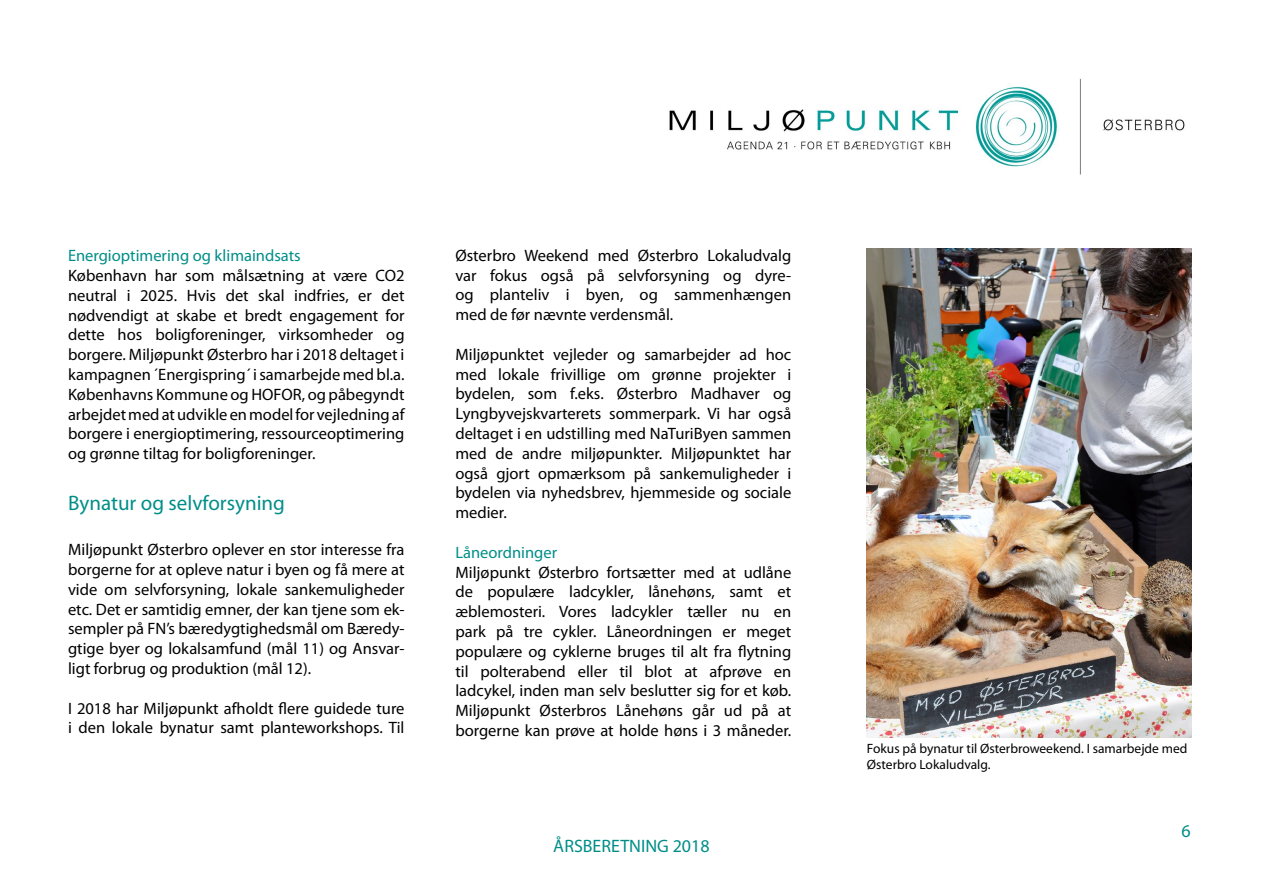
<style>
.page{position:relative;width:1263px;height:893px;background:#fff}
.page>*{position:absolute;margin:0;border:0;box-sizing:border-box;transform-origin:0 0}
.t1{font:21px "Myriad Pro";color:#008e88}
.t2{font:18px "Myriad Pro";color:#008e88}
.t3{font:16.5px/19.8px "Myriad Pro";color:#000;text-align:justify}
.t4{font:16.5px "Myriad Pro";color:#008e88}
.t5{font:13.5px/16.2px "Myriad Pro";color:#000}
</style>
<div class="page">
<img style="left:669px;top:78px;width:516px;height:97px">
<img style="left:867px;top:249px;width:325px;height:489px">
<p class="t4" style="left:68px;top:247px;width:234px">Energioptimering og klimaindsats</p>
<p class="t3" style="left:68px;top:266px;width:338px">København har som målsætning at være CO2 neutral i 2025. Hvis det skal indfries, er det nødvendigt at skabe et bredt engagement for dette hos boligforeninger, virksomheder og borgere. Miljøpunkt Østerbro har i 2018 deltaget i kampagnen ´Energispring´ i samarbejde med bl.a.<br>Københavns Kommune og HOFOR, og påbegyndt arbejdet med at udvikle en model for vejledning af borgere i energioptimering, ressourceoptimering og grønne tiltag for boligforeninger.</p>
<p class="t1" style="left:68px;top:492px;width:218px">Bynatur og selvforsyning</p>
<p class="t3" style="left:68px;top:540px;width:338px">Miljøpunkt Østerbro oplever en stor interesse fra borgerne for at opleve natur i byen og få mere at vide om selvforsyning, lokale sankemuligheder etc. Det er samtidig emner, der kan tjene som ek&shy;sempler på FN’s bæredygtighedsmål om Bæredy&shy;gtige byer og lokalsamfund (mål 11) og Ansvar&shy;ligt forbrug og produktion (mål 12).</p>
<p class="t3" style="left:68px;top:698px;width:338px">I 2018 har Miljøpunkt afholdt flere guidede ture i den lokale bynatur samt planteworkshops. Til</p>
<p class="t3" style="left:455px;top:245px;width:337px">Østerbro Weekend med Østerbro Lokaludvalg var fokus også på selvforsyning og dyre&shy;og planteliv i byen, og sammenhængen med de før nævnte verdensmål.</p>
<p class="t3" style="left:455px;top:344px;width:337px">Miljøpunktet vejleder og samarbejder ad hoc med lokale frivillige om grønne projekter i bydelen, som f.eks. Østerbro Madhaver og Lyngbyvejskvarterets sommerpark. Vi har også deltaget i en udstilling med NaTuriByen sammen med de andre miljøpunkter. Miljøpunktet har også gjort opmærksom på sankemuligheder i bydelen via nyhedsbrev, hjemmeside og sociale medier.</p>
<p class="t4" style="left:455px;top:543px;width:103px">Låneordninger</p>
<p class="t3" style="left:455px;top:562px;width:337px">Miljøpunkt Østerbro fortsætter med at udlåne de populære ladcykler, lånehøns, samt et æblemosteri. Vores ladcykler tæller nu en park på tre cykler. Låneordningen er meget populære og cyklerne bruges til alt fra flytning til polterabend eller til blot at afprøve en ladcykel, inden man selv beslutter sig for et køb.<br>Miljøpunkt Østerbros Lånehøns går ud på at borgerne kan prøve at holde høns i 3 måneder.</p>
<p class="t2" style="left:553px;top:837px;width:158px">ÅRSBERETNING 2018</p>
<p class="t5" style="left:867px;top:741px;width:322px">Fokus på bynatur til Østerbroweekend. I samarbejde med<br>Østerbro Lokaludvalg.</p>
<p class="t2" style="left:1181px;top:821px;width:11px">6</p>
</div>
